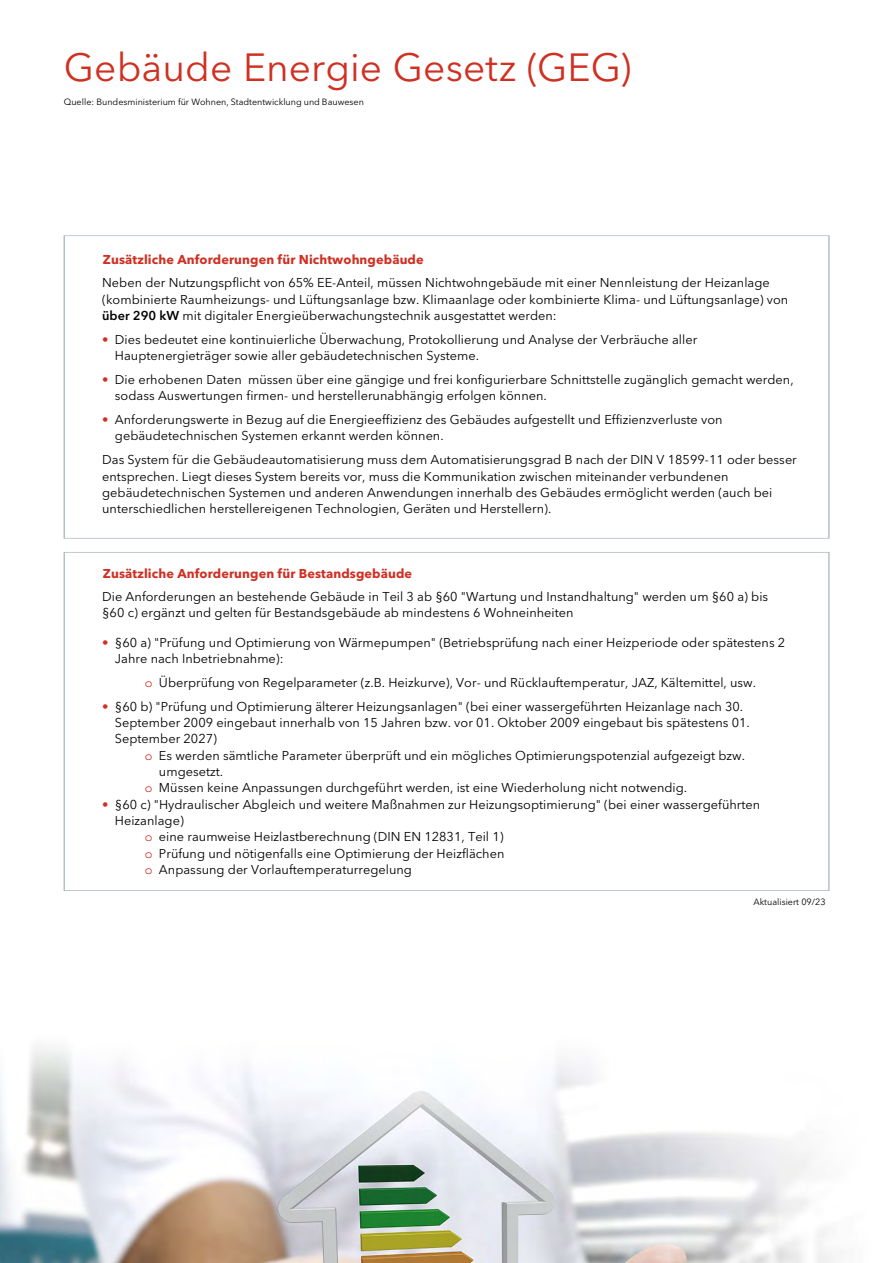
<style>
.page{position:relative;width:893px;height:1263px;background:#fff}
.page>*{position:absolute;margin:0;border:0;box-sizing:border-box;transform-origin:0 0}
.t1{font:39px "Avenir Next LT Pro";color:#cf3022}
.t2{font:12.75px/16.4px "Avenir Next LT Pro";color:#000}
.t3{font:700 12.75px "Avenir Next LT Pro";letter-spacing:.01em;color:#cf3022}
.Grundtext-Elco{font:9px "Avenir Next LT Pro";color:#000}
.s1{font-weight:600}
.s2{color:#cf3022}
.s3{font-family:"Courier Std";color:#cf3022}
</style>
<div class="page">
<img style="left:0;top:862px;width:840px;height:401px">
<p class="t1" style="left:64px;top:44px;width:569px">Gebäude Energie Gesetz (GEG)</p>
<p class="Grundtext-Elco" style="left:64px;top:96px;width:302px">Quelle: Bundesministerium für Wohnen, Stadtentwicklung und Bauwesen</p>
<p class="t3" style="left:103px;top:252px;width:322px">Zusätzliche Anforderungen für Nichtwohngebäude</p>
<p class="t2" style="left:102px;top:275px;width:688px">Neben der Nutzungspflicht von 65% EE-Anteil, müssen Nichtwohngebäude mit einer Nennleistung der Heizanlage (kombinierte Raumheizungs- und Lüftungsanlage bzw. Klimaanlage oder kombinierte Klima- und Lüftungsanlage) von <span class="s1">über 290 kW</span> mit digitaler Energieüberwachungstechnik ausgestattet werden:</p>
<p class="t2" style="left:115px;top:331px;width:584px;text-indent:-13px"><span class="s2">•</span> Dies bedeutet eine kontinuierliche Überwachung, Protokollierung und Analyse der Verbräuche aller<br>Hauptenergieträger sowie aller gebäudetechnischen Systeme.</p>
<p class="t2" style="left:115px;top:371px;width:680px;text-indent:-13px"><span class="s2">•</span> Die erhobenen Daten müssen über eine gängige und frei konfigurierbare Schnittstelle zugänglich gemacht werden, sodass Auswertungen firmen- und herstellerunabhängig erfolgen können.</p>
<p class="t2" style="left:115px;top:411px;width:609px;text-indent:-13px"><span class="s2">•</span> Anforderungswerte in Bezug auf die Energieeffizienz des Gebäudes aufgestellt und Effizienzverluste von gebäudetechnischen Systemen erkannt werden können.</p>
<p class="t2" style="left:102px;top:451px;width:696px">Das System für die Gebäudeautomatisierung muss dem Automatisierungsgrad B nach der DIN V 18599-11 oder besser entsprechen. Liegt dieses System bereits vor, muss die Kommunikation zwischen miteinander verbundenen gebäudetechnischen Systemen und anderen Anwendungen innerhalb des Gebäudes ermöglicht werden (auch bei unterschiedlichen herstellereigenen Technologien, Geräten und Herstellern).</p>
<p class="t3" style="left:103px;top:566px;width:311px">Zusätzliche Anforderungen für Bestandsgebäude</p>
<p class="t2" style="left:102px;top:588px;width:668px">Die Anforderungen an bestehende Gebäude in Teil 3 ab §60 "Wartung und Instandhaltung" werden um §60 a) bis §60 c) ergänzt und gelten für Bestandsgebäude ab mindestens 6 Wohneinheiten</p>
<p class="t2" style="left:115px;top:634px;width:672px;text-indent:-13px"><span class="s2">•</span> §60 a) "Prüfung und Optimierung von Wärmepumpen" (Betriebsprüfung nach einer Heizperiode oder spätestens 2<br>Jahre nach Inbetriebnahme):</p>
<p class="t2" style="left:145px;top:674px;width:613px"><span class="s3">o</span> Überprüfung von Regelparameter (z.B. Heizkurve), Vor- und Rücklauftemperatur, JAZ, Kältemittel, usw.</p>
<p class="t2" style="left:115px;top:698px;width:636px;text-indent:-13px"><span class="s2">•</span> §60 b) "Prüfung und Optimierung älterer Heizungsanlagen" (bei einer wassergeführten Heizanlage nach 30.<br>September 2009 eingebaut innerhalb von 15 Jahren bzw. vor 01. Oktober 2009 eingebaut bis spätestens 01.<br>September 2027)</p>
<p class="t2" style="left:145px;top:747px;width:602px"><span class="s3">o</span> Es werden sämtliche Parameter überprüft und ein mögliches Optimierungspotenzial aufgezeigt bzw.</p>
<p class="t2" style="left:159px;top:763px;width:66px">umgesetzt.</p>
<p class="t2" style="left:145px;top:780px;width:544px"><span class="s3">o</span> Müssen keine Anpassungen durchgeführt werden, ist eine Wiederholung nicht notwendig.</p>
<p class="t2" style="left:102px;top:796px;width:660px"><span class="s2">•</span> §60 c) "Hydraulischer Abgleich und weitere Maßnahmen zur Heizungsoptimierung" (bei einer wassergeführten</p>
<p class="t2" style="left:115px;top:812px;width:70px">Heizanlage)</p>
<p class="t2" style="left:145px;top:829px;width:360px"><span class="s3">o</span> eine raumweise Heizlastberechnung (DIN EN 12831, Teil 1)</p>
<p class="t2" style="left:145px;top:845px;width:361px"><span class="s3">o</span> Prüfung und nötigenfalls eine Optimierung der Heizflächen</p>
<p class="t2" style="left:145px;top:861px;width:269px"><span class="s3">o</span> Anpassung der Vorlauftemperaturregelung</p>
<p class="Grundtext-Elco" style="left:753px;top:896px;width:74px">Aktualisiert 09/23</p>
</div>
